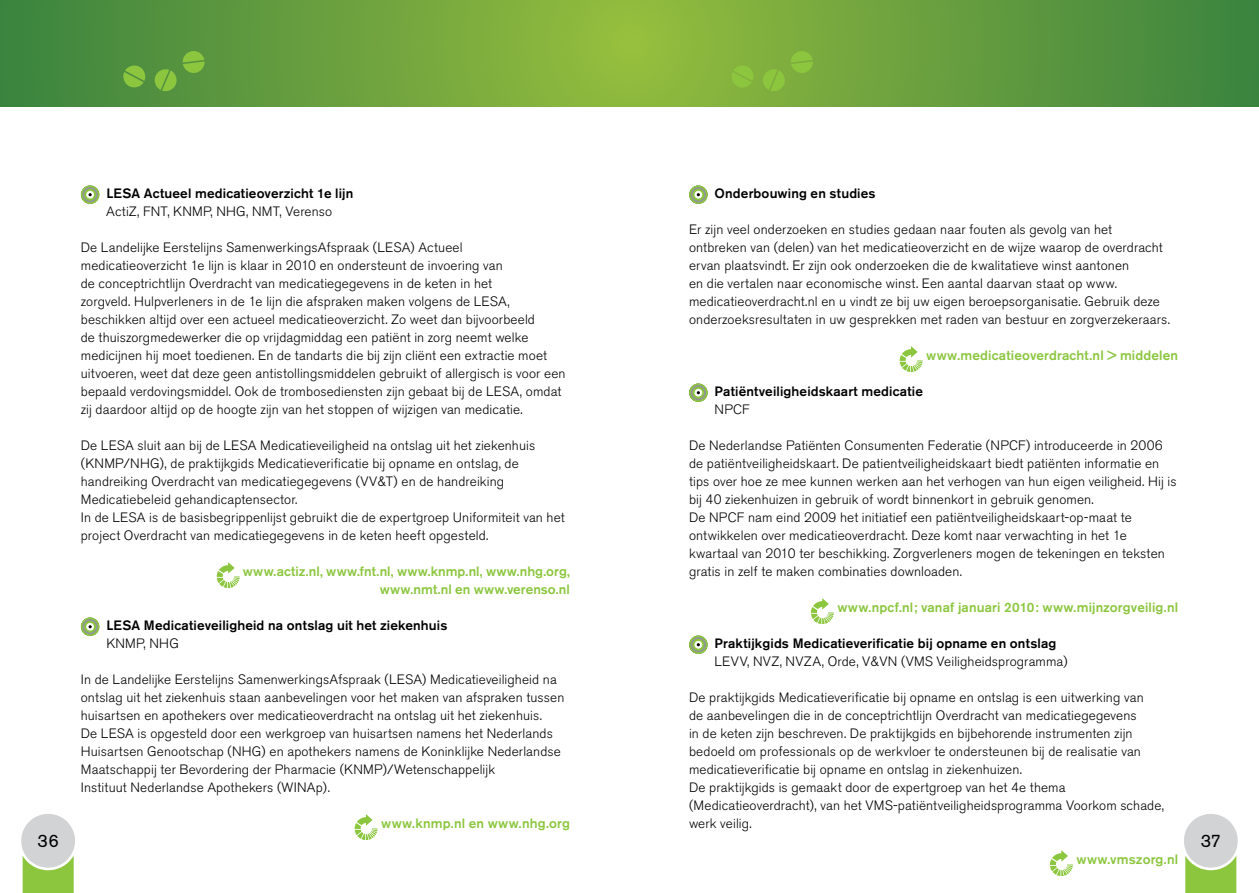
<style>
.page{position:relative;width:1259px;height:893px;background:#fff}
.page>*{position:absolute;margin:0;border:0;box-sizing:border-box;transform-origin:0 0}
.t1{font:18px "Akzidenz Grotesk BE";color:#000}
.t2{font:300 13.5px/18px "Akzidenz Grotesk BE";letter-spacing:.01em;color:#000}
.t3{font:500 13.5px/18px "Akzidenz Grotesk BE";letter-spacing:.01em;color:#8cc63f;text-align:right}
.t4{font:500 13.5px "Akzidenz Grotesk BE";letter-spacing:.01em;color:#000}
</style>
<div class="page">
<svg style="left:690px;top:186px;width:17px;height:17px"></svg>
<div style="left:689px;top:185px;width:18px;height:19px;border:2px solid #8cc63f;border-radius:50%"></div>
<svg style="left:692px;top:189px;width:12px;height:12px"></svg>
<div style="left:694px;top:191px;width:8px;height:7px;border:1px solid #fff;border-radius:50%"></div>
<svg style="left:899px;top:346px;width:23px;height:26px"></svg>
<svg style="left:690px;top:384px;width:17px;height:17px"></svg>
<div style="left:689px;top:383px;width:18px;height:19px;border:2px solid #8cc63f;border-radius:50%"></div>
<svg style="left:692px;top:387px;width:12px;height:12px"></svg>
<div style="left:694px;top:389px;width:8px;height:7px;border:1px solid #fff;border-radius:50%"></div>
<svg style="left:811px;top:598px;width:23px;height:26px"></svg>
<svg style="left:690px;top:636px;width:17px;height:17px"></svg>
<div style="left:689px;top:635px;width:18px;height:19px;border:2px solid #8cc63f;border-radius:50%"></div>
<svg style="left:692px;top:639px;width:12px;height:12px"></svg>
<div style="left:694px;top:641px;width:8px;height:7px;border:1px solid #fff;border-radius:50%"></div>
<svg style="left:1050px;top:850px;width:23px;height:26px"></svg>
<svg style="left:1184px;top:814px;width:53px;height:79px;background:#c0d4a8"></svg>
<svg style="left:82px;top:186px;width:17px;height:17px"></svg>
<div style="left:81px;top:185px;width:18px;height:19px;border:2px solid #8cc63f;border-radius:50%"></div>
<svg style="left:84px;top:189px;width:12px;height:12px"></svg>
<div style="left:86px;top:191px;width:8px;height:7px;border:1px solid #fff;border-radius:50%"></div>
<svg style="left:217px;top:562px;width:23px;height:26px"></svg>
<svg style="left:82px;top:618px;width:17px;height:17px"></svg>
<div style="left:81px;top:617px;width:18px;height:19px;border:2px solid #8cc63f;border-radius:50%"></div>
<svg style="left:84px;top:621px;width:12px;height:12px"></svg>
<div style="left:86px;top:623px;width:8px;height:7px;border:1px solid #fff;border-radius:50%"></div>
<svg style="left:355px;top:814px;width:22px;height:26px"></svg>
<svg style="left:0;top:0;width:1259px;height:106px;background:#679f3e"></svg>
<svg style="left:21px;top:814px;width:54px;height:79px;background:#c1d5a9"></svg>
<svg style="left:153px;top:50px;width:52px;height:42px;background:#66a23f"></svg>
<svg style="left:122px;top:64px;width:25px;height:25px"></svg>
<svg style="left:761px;top:50px;width:52px;height:42px;background:#82b53e"></svg>
<svg style="left:730px;top:64px;width:25px;height:25px"></svg>
<h1 class="t1" style="left:37px;top:830px;width:11px">36</h1>
<p class="t4" style="left:106px;top:185px;width:249px">LESA Actueel medicatieoverzicht 1e lijn</p>
<p class="t2" style="left:106px;top:203px;width:227px">ActiZ, FNT, KNMP, NHG, NMT, Verenso</p>
<p class="t2" style="left:81px;top:239px;width:486px">De Landelijke Eerstelijns SamenwerkingsAfspraak (LESA) Actueel medicatieoverzicht 1e lijn is klaar in 2010 en ondersteunt de invoering van<br>de conceptrichtlijn Overdracht van medicatiegegevens in de keten in het<br>zorgveld. Hulpverleners in de 1e lijn die afspraken maken volgens de LESA, beschikken altijd over een actueel medicatieoverzicht. Zo weet dan bijvoorbeeld<br>de thuiszorgmedewerker die op vrijdagmiddag een patiënt in zorg neemt welke medicijnen hij moet toedienen. En de tandarts die bij zijn cliënt een extractie moet uitvoeren, weet dat deze geen antistollingsmiddelen gebruikt of allergisch is voor een bepaald verdovingsmiddel. Ook de trombosediensten zijn gebaat bij de LESA, omdat zij daardoor altijd op de hoogte zijn van het stoppen of wijzigen van medicatie.</p>
<p class="t2" style="left:81px;top:437px;width:485px">De LESA sluit aan bij de LESA Medicatieveiligheid na ontslag uit het ziekenhuis (KNMP/NHG), de praktijkgids Medicatieverificatie bij opname en ontslag, de handreiking Overdracht van medicatiegegevens (VV&amp;T) en de handreiking Medicatiebeleid gehandicaptensector.<br>In de LESA is de basisbegrippenlijst gebruikt die de expertgroep Uniformiteit van het project Overdracht van medicatiegegevens in de keten heeft opgesteld.</p>
<p class="t3" style="left:243px;top:562px;width:328px">www.actiz.nl, www.fnt.nl, www.knmp.nl, www.nhg.org, www.nmt.nl en www.verenso.nl</p>
<p class="t4" style="left:106px;top:617px;width:343px">LESA Medicatieveiligheid na ontslag uit het ziekenhuis</p>
<p class="t2" style="left:106px;top:635px;width:74px">KNMP, NHG</p>
<p class="t2" style="left:81px;top:671px;width:485px">In de Landelijke Eerstelijns SamenwerkingsAfspraak (LESA) Medicatieveiligheid na ontslag uit het ziekenhuis staan aanbevelingen voor het maken van afspraken tussen huisartsen en apothekers over medicatieoverdracht na ontslag uit het ziekenhuis.<br>De LESA is opgesteld door een werkgroep van huisartsen namens het Nederlands Huisartsen Genootschap (NHG) en apothekers namens de Koninklijke Nederlandse Maatschappij ter Bevordering der Pharmacie (KNMP)/Wetenschappelijk<br>Instituut Nederlandse Apothekers (WINAp).</p>
<p class="t3" style="left:381px;top:814px;width:190px">www.knmp.nl en www.nhg.org</p>
<p class="t4" style="left:714px;top:185px;width:163px">Onderbouwing en studies</p>
<p class="t2" style="left:689px;top:221px;width:482px">Er zijn veel onderzoeken en studies gedaan naar fouten als gevolg van het ontbreken van (delen) van het medicatieoverzicht en de wijze waarop de overdracht ervan plaatsvindt. Er zijn ook onderzoeken die de kwalitatieve winst aantonen<br>en die vertalen naar economische winst. Een aantal daarvan staat op www. medicatieoverdracht.nl en u vindt ze bij uw eigen beroepsorganisatie. Gebruik deze onderzoeksresultaten in uw gesprekken met raden van bestuur en zorgverzekeraars.</p>
<p class="t3" style="left:926px;top:346px;width:253px">www.medicatieoverdracht.nl &gt; middelen</p>
<p class="t4" style="left:714px;top:383px;width:210px">Patiëntveiligheidskaart medicatie</p>
<p class="t2" style="left:714px;top:401px;width:37px">NPCF</p>
<p class="t2" style="left:689px;top:437px;width:489px">De Nederlandse Patiënten Consumenten Federatie (NPCF) introduceerde in 2006 de patiëntveiligheidskaart. De patientveiligheidskaart biedt patiënten informatie en tips over hoe ze mee kunnen werken aan het verhogen van hun eigen veiligheid. Hij is bij 40 ziekenhuizen in gebruik of wordt binnenkort in gebruik genomen.<br>De NPCF nam eind 2009 het initiatief een patiëntveiligheidskaart-op-maat te ontwikkelen over medicatieoverdracht. Deze komt naar verwachting in het 1e kwartaal van 2010 ter beschikking. Zorgverleners mogen de tekeningen en teksten gratis in zelf te maken combinaties downloaden.</p>
<p class="t3" style="left:837px;top:598px;width:342px">www.npcf.nl; vanaf januari 2010: www.mijnzorgveilig.nl</p>
<p class="t4" style="left:714px;top:635px;width:343px">Praktijkgids Medicatieverificatie bij opname en ontslag</p>
<p class="t2" style="left:714px;top:653px;width:355px">LEVV, NVZ, NVZA, Orde, V&amp;VN (VMS Veiligheidsprogramma)</p>
<p class="t2" style="left:689px;top:689px;width:476px">De praktijkgids Medicatieverificatie bij opname en ontslag is een uitwerking van<br>de aanbevelingen die in de conceptrichtlijn Overdracht van medicatiegegevens<br>in de keten zijn beschreven. De praktijkgids en bijbehorende instrumenten zijn bedoeld om professionals op de werkvloer te ondersteunen bij de realisatie van medicatieverificatie bij opname en ontslag in ziekenhuizen.<br>De praktijkgids is gemaakt door de expertgroep van het 4e thema (Medicatieoverdracht), van het VMS-patiëntveiligheidsprogramma Voorkom schade, werk veilig.</p>
<p class="t3" style="left:1076px;top:850px;width:103px">www.vmszorg.nl</p>
<h1 class="t1" style="left:1200px;top:830px;width:11px">37</h1>
</div>
